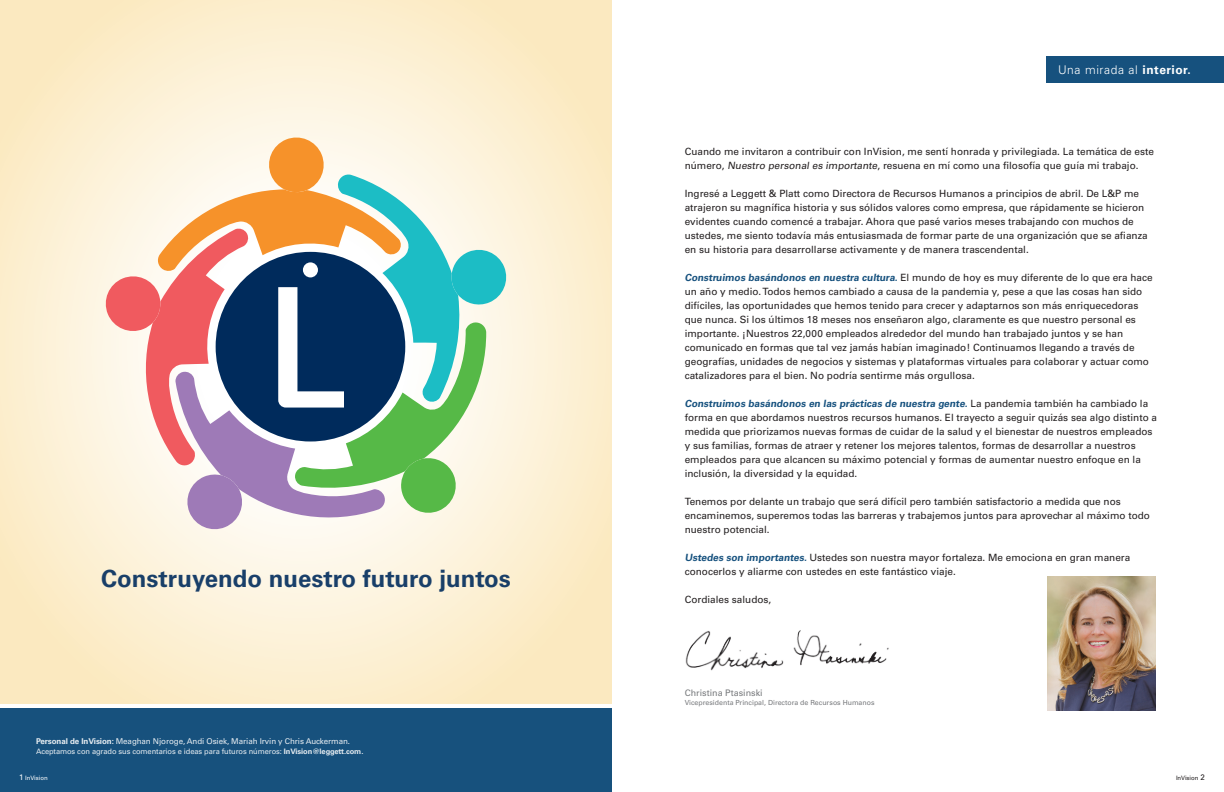
<style>
.page{position:relative;width:1224px;height:792px;background:#fff}
.page>*{position:absolute;margin:0;border:0;box-sizing:border-box;transform-origin:0 0}
.t1{font:700 24px "Univers";color:#002b5c}
.t2{font:300 12px "Univers";letter-spacing:.05em;color:#fff}
.t3{font:10px/14px "Univers";color:#231f20}
.t4{font:9px "Univers";color:#787a7d}
.t5{font:8px "Univers";letter-spacing:-.01em;color:#fff}
.t6{font:7.5px "Univers";letter-spacing:-.01em;color:#fff}
.t7{font:7px "Univers";color:#787a7d}
.t8{font:6px "Univers";letter-spacing:-.01em;color:#fff}
.t9{font:6px "Univers";letter-spacing:-.01em;color:#231f20}
.s1{font-weight:700}
.s2{font-weight:700;color:#16517e}
.s3{font-size:8px}
</style>
<div class="page">
<svg style="left:0;top:0;width:612px;height:704px;background:#fcefd1"></svg>
<div style="left:0;top:708px;width:622px;height:84px;background:#17517d"></div>
<div style="left:612px;top:0;width:612px;height:792px;background:#fff"></div>
<div style="left:1047px;top:56px;width:177px;height:27px;background:#16517e"></div>
<img style="left:1048px;top:577px;width:108px;height:134px">
<img style="left:685px;top:630px;width:204px;height:41px">
<svg style="left:102px;top:134px;width:408px;height:399px"></svg>
<h1 class="t1" style="left:101px;top:565px;width:411px">Construyendo nuestro futuro juntos</h1>
<p class="t5" style="left:36px;top:737px;width:316px"><span class="s1">Personal de InVision:</span> Meaghan Njoroge, Andi Osiek, Mariah Irvin y Chris Auckerman.</p>
<p class="t6" style="left:36px;top:747px;width:329px">Aceptamos con agrado sus comentarios e ideas para futuros números: <span class="s1">InVision@leggett.com.</span></p>
<p class="t2" style="left:1058px;top:63px;width:134px">Una mirada al <span class="s1">interior.</span></p>
<p class="t3" style="left:685px;top:145px;width:471px">Cuando me invitaron a contribuir con InVision, me sentí honrada y privilegiada. La temática de este número, Nuestro personal es importante, resuena en mí como una filosofía que guía mi trabajo.</p>
<p class="t3" style="left:685px;top:187px;width:464px">Ingresé a Leggett &amp; Platt como Directora de Recursos Humanos a principios de abril. De L&amp;P me atrajeron su magnífica historia y sus sólidos valores como empresa, que rápidamente se hicieron evidentes cuando comencé a trabajar. Ahora que pasé varios meses trabajando con muchos de ustedes, me siento todavía más entusiasmada de formar parte de una organización que se afianza en su historia para desarrollarse activamente y de manera trascendental.</p>
<p class="t3" style="left:685px;top:271px;width:470px"><span class="s2">Construimos basándonos en nuestra cultura.</span> E l m u n d o d e h oy e s m u y d i fe re n te d e l o q u e e ra h a ce un año y medio. Todos hemos cambiado a causa de la pandemia y, pese a que las cosas han sido difíciles, las oportunidades que hemos tenido para crecer y adaptarnos son más enriquecedoras que nunca. Si los últimos 18 meses nos enseñaron algo, claramente es que nuestro personal es importante. ¡Nuestros 22,000 empleados alrededor del mundo han trabajado juntos y se han comunicado en formas que tal vez jamás habían imaginado! Continuamos llegando a través de geografías, unidades de negocios y sistemas y plataformas virtuales para colaborar y actuar como catalizadores para el bien. No podría sentirme más orgullosa.</p>
<p class="t3" style="left:685px;top:397px;width:474px"><span class="s2">Construimos basándonos en las prácticas de nuestra gente.</span> L a p a n d e m i a t a m b i é n h a c a m b i a d o l a forma en que abordamos nuestros recursos humanos. El trayecto a seguir quizás sea algo distinto a medida que priorizamos nuevas formas de cuidar de la salud y el bienestar de nuestros empleados y sus familias, formas de atraer y retener los mejores talentos, formas de desarrollar a nuestros empleados para que alcancen su máximo potencial y formas de aumentar nuestro enfoque en la inclusión, la diversidad y la equidad.</p>
<p class="t3" style="left:685px;top:495px;width:467px">Tenemos por delante un trabajo que será difícil pero también satisfactorio a medida que nos encaminemos, superemos todas las barreras y trabajemos juntos para aprovechar al máximo todo nuestro potencial.</p>
<p class="t3" style="left:685px;top:551px;width:447px"><span class="s2">Ustedes son importantes.</span> Ustedes son nuestra mayor fortaleza. Me emociona en gran manera conocerlos y aliarme con ustedes en este fantástico viaje.</p>
<p class="t3" style="left:685px;top:593px;width:88px">Cordiales saludos,</p>
<p class="t4" style="left:685px;top:688px;width:80px">Christina Ptasinski</p>
<p class="t7" style="left:685px;top:699px;width:191px">Vicepresidenta Principal, Directora de Recursos Humanos</p>
<p class="t8" style="left:19px;top:775px;width:30px"><span class="s3">1</span> InVision</p>
<p class="t9" style="left:1176px;top:775px;width:30px">InVision <span class="s3">2</span></p>
</div>
